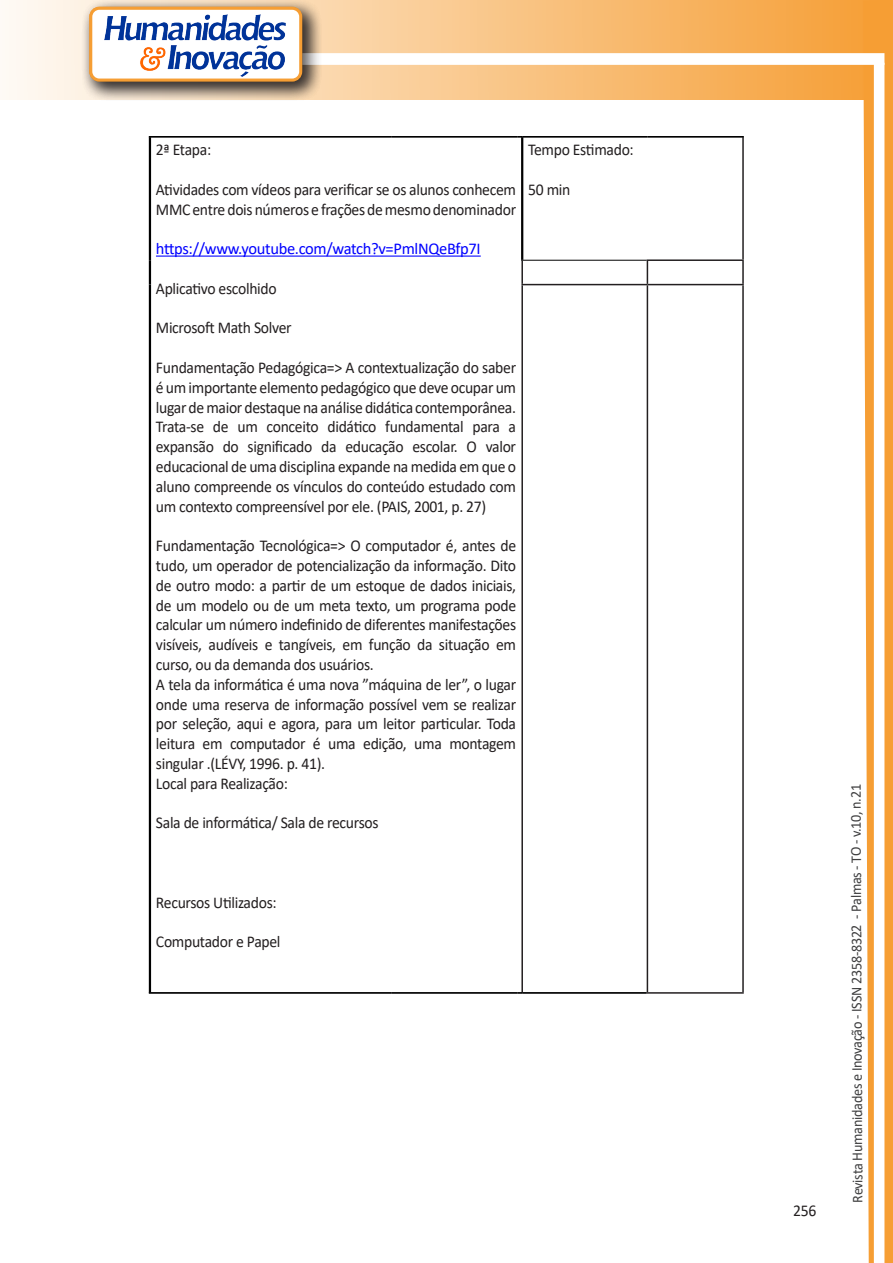
<style>
.page{position:relative;width:893px;height:1263px;background:#fff}
.page>*{position:absolute;margin:0;border:0;box-sizing:border-box;transform-origin:0 0}
.texto{font:16.5px/19.8px "Calibri";letter-spacing:-.02em;color:#231f20;text-align:justify;scale:.95 1}
.texto-2{font:16.5px "Calibri";letter-spacing:-.02em;color:#00f}
.t1{font:15px "Calibri";letter-spacing:-.025em;color:#3e3e3f;scale:.95 1}
</style>
<div class="page">
<svg style="left:5px;top:0;width:858px;height:100px;background:#f9c484"></svg>
<div style="left:302px;top:53px;width:582px;height:12px;background:#fff;border:2px solid #fff"></div>
<svg style="left:863px;top:0;width:30px;height:1263px"></svg>
<div style="left:81px;top:0;width:241px;height:102px;background:#231f20;opacity:.75"></div>
<div style="left:91px;top:8px;width:210px;height:72px;background:#fff;border-radius:9px"></div>
<img style="left:104px;top:14px;width:181px;height:62px">
<div style="left:89px;top:7px;width:213px;height:75px;border:3px solid #f69e34;border-radius:9px"></div>
<hr style="left:742px;top:137px;width:2px;height:122px;background:#231f20">
<hr style="left:521px;top:261px;width:2px;height:23px;background:#231f20">
<hr style="left:647px;top:259px;width:97px;height:2px;background:#231f20">
<svg style="left:647px;top:261px;width:1px;height:23px"></svg>
<hr style="left:742px;top:261px;width:2px;height:23px;background:#231f20">
<hr style="left:521px;top:284px;width:126px;height:1px;background:#231f20">
<hr style="left:521px;top:285px;width:2px;height:707px;background:#231f20">
<hr style="left:647px;top:284px;width:97px;height:1px;background:#231f20">
<hr style="left:647px;top:285px;width:1px;height:707px;background:#231f20">
<hr style="left:742px;top:285px;width:2px;height:707px;background:#231f20">
<hr style="left:647px;top:992px;width:97px;height:2px;background:#231f20">
<hr style="left:149px;top:137px;width:2px;height:123px;background:#000">
<hr style="left:149px;top:260px;width:2px;height:25px;background:#000">
<hr style="left:149px;top:285px;width:2px;height:707px;background:#000">
<hr style="left:149px;top:136px;width:242px;height:1px;background:#000">
<hr style="left:149px;top:137px;width:242px;height:1px;background:#000">
<hr style="left:391px;top:136px;width:127px;height:1px;background:#000">
<hr style="left:391px;top:137px;width:127px;height:1px;background:#000">
<hr style="left:521px;top:137px;width:2px;height:123px;background:#000">
<hr style="left:522px;top:136px;width:125px;height:1px;background:#000">
<hr style="left:522px;top:137px;width:125px;height:1px;background:#000">
<hr style="left:647px;top:136px;width:97px;height:1px;background:#000">
<hr style="left:647px;top:137px;width:97px;height:1px;background:#000">
<hr style="left:521px;top:260px;width:126px;height:1px;background:#000">
<hr style="left:149px;top:992px;width:242px;height:1px;background:#000">
<hr style="left:149px;top:993px;width:242px;height:1px;background:#000">
<hr style="left:391px;top:992px;width:127px;height:1px;background:#000">
<hr style="left:391px;top:993px;width:127px;height:1px;background:#000">
<hr style="left:522px;top:992px;width:125px;height:1px;background:#000">
<hr style="left:522px;top:993px;width:125px;height:1px;background:#000">
<hr style="left:156px;top:256px;width:325px;height:1px;background:#00f">
<p class="texto" style="left:156px;top:139px;width:60px">2ª Etapa:</p>
<p class="texto" style="left:156px;top:179px;width:381px">Atividades com vídeos para verificar se os alunos conhecem<br>MMC entre dois números e frações de mesmo denominador</p>
<p class="texto-2" style="left:156px;top:237px;width:326px">https://www.youtube.com/watch?v=PmlNQeBfp7I</p>
<p class="texto" style="left:156px;top:278px;width:129px">Aplicativo escolhido</p>
<p class="texto" style="left:156px;top:318px;width:144px">Microsoft Math Solver</p>
<p class="texto" style="left:156px;top:357px;width:381px">Fundamentação Pedagógica=&gt; A contextualização do saber é um importante elemento pedagógico que deve ocupar um lugar de maior destaque na análise didática contemporânea.<br>Trata-se de um conceito didático fundamental para a expansão do significado da educação escolar. O valor educacional de uma disciplina expande na medida em que o aluno compreende os vínculos do conteúdo estudado com um contexto compreensível por ele. (PAIS, 2001, p. 27)</p>
<p class="texto" style="left:156px;top:535px;width:381px">Fundamentação Tecnológica=&gt; O computador é, antes de tudo, um operador de potencialização da informação. Dito de outro modo: a partir de um estoque de dados iniciais, de um modelo ou de um meta texto, um programa pode calcular um número indefinido de diferentes manifestações visíveis, audíveis e tangíveis, em função da situação em curso, ou da demanda dos usuários.</p>
<p class="texto" style="left:156px;top:674px;width:381px">A tela da informática é uma nova ”máquina de ler”, o lugar onde uma reserva de informação possível vem se realizar por seleção, aqui e agora, para um leitor particular. Toda leitura em computador é uma edição, uma montagem singular .(LÉVY, 1996. p. 41).</p>
<p class="texto" style="left:156px;top:773px;width:140px">Local para Realização:</p>
<p class="texto" style="left:156px;top:813px;width:236px">Sala de informática/ Sala de recursos</p>
<p class="texto" style="left:528px;top:139px;width:113px">Tempo Estimado:</p>
<p class="texto" style="left:528px;top:179px;width:46px">50 min</p>
<p class="texto" style="left:156px;top:892px;width:129px">Recursos Utilizados:</p>
<p class="texto" style="left:156px;top:931px;width:133px">Computador e Papel</p>
<p class="texto" style="left:793px;top:1200px;width:26px">256</p>
<p class="t1" style="left:846px;top:1203px;width:442px;rotate:-90deg">Revista Humanidades e Inovação - ISSN 2358-8322 - Palmas - TO - v.10, n.21</p>
</div>
